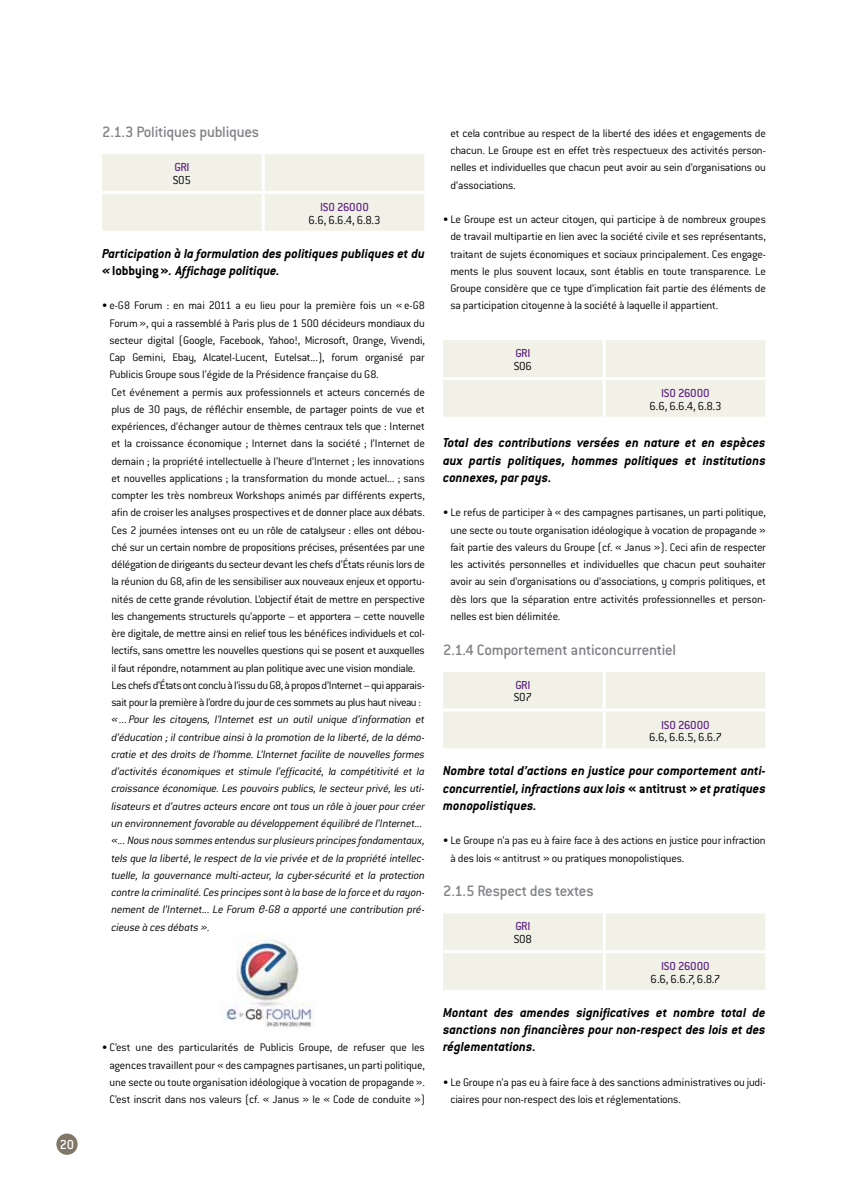
<style>
.page{position:relative;width:851px;height:1191px;background:#fff}
.page>*{position:absolute;margin:0;border:0;box-sizing:border-box;transform-origin:0 0}
.t1{font:500 16.5px "Conduit ITC";letter-spacing:-.015em;color:#808285}
.t2{font:italic 700 14.25px/17.2px "Conduit ITC";color:#000;text-align:justify}
.t3{font:500 14.25px "Conduit ITC";color:#fff}
.t4{font:300 12.75px "Conduit ITC";color:#000}
.t5{font:500 12.75px "Conduit ITC";letter-spacing:-.03em;color:#602884}
.t6{font:300 12px/17.2px "Conduit ITC";letter-spacing:-.015em;color:#000;text-align:justify}
.t7{font:italic 300 12px/17.2px "Conduit ITC";letter-spacing:-.015em;color:#000}
.s1{font-style:normal}
.s2{font-family:"Helvetica Neue";font-stretch:condensed;font-size:14.25px}
</style>
<div class="page">
<div style="left:56px;top:1133px;width:22px;height:21px;background:#817768;border-radius:50%"></div>
<div style="left:102px;top:154px;width:322px;height:77px;background:#f2f1e8"></div>
<hr style="left:262px;top:154px;width:3px;height:37px;background:#fff">
<hr style="left:262px;top:194px;width:3px;height:37px;background:#fff">
<hr style="left:102px;top:191px;width:161px;height:3px;background:#fff">
<hr style="left:263px;top:191px;width:161px;height:3px;background:#fff">
<img style="left:222px;top:933px;width:91px;height:96px">
<div style="left:443px;top:340px;width:322px;height:77px;background:#f2f1e8"></div>
<hr style="left:602px;top:340px;width:3px;height:37px;background:#fff">
<hr style="left:602px;top:380px;width:3px;height:37px;background:#fff">
<hr style="left:443px;top:377px;width:161px;height:3px;background:#fff">
<hr style="left:604px;top:377px;width:161px;height:3px;background:#fff">
<div style="left:443px;top:672px;width:322px;height:76px;background:#f2f1e8"></div>
<hr style="left:602px;top:672px;width:3px;height:36px;background:#fff">
<hr style="left:602px;top:711px;width:3px;height:37px;background:#fff">
<hr style="left:443px;top:708px;width:161px;height:3px;background:#fff">
<hr style="left:604px;top:708px;width:161px;height:3px;background:#fff">
<div style="left:443px;top:913px;width:322px;height:77px;background:#f2f1e8"></div>
<hr style="left:602px;top:913px;width:3px;height:37px;background:#fff">
<hr style="left:602px;top:953px;width:3px;height:37px;background:#fff">
<hr style="left:443px;top:950px;width:161px;height:3px;background:#fff">
<hr style="left:604px;top:950px;width:161px;height:3px;background:#fff">
<p class="t3" style="left:60px;top:1136px;width:16px">20</p>
<h1 class="t1" style="left:102px;top:122px;width:158px">2.1.3 Politiques publiques</h1>
<p class="t5" style="left:174px;top:160px;width:17px">GRI</p>
<p class="t4" style="left:173px;top:173px;width:20px">SO 5</p>
<p class="t5" style="left:320px;top:200px;width:50px">ISO 26000</p>
<p class="t4" style="left:308px;top:213px;width:74px">6.6, 6.6.4, 6.8.3</p>
<p class="t2" style="left:102px;top:244px;width:324px">Participation à la formulation des politiques publiques et du «<span class="s1">lobbying»</span>. Affichage politique.</p>
<p class="t6" style="left:109px;top:297px;width:317px;text-align:left;text-indent:-7px">• e-G8 Forum : en mai 2011 a eu lieu pour la première fois un «e-G8<br>Forum», qui a rassemblé à Paris plus de 1 500 décideurs mondiaux du secteur digital (Google, Facebook, Yahoo!, Microsoft, Orange, Vivendi, Cap Gemini, Ebay, Alcatel-Lucent, Eutelsat...), forum organisé par Publicis Groupe sous l’égide de la Présidence française du G8.<br>Cet événement a permis aux professionnels et acteurs concernés de plus de 30 pays, de réfléchir ensemble, de partager points de vue et expériences, d’échanger autour de thèmes centraux tels que : I nternet et la croissance économique ; I nternet dans la société ; l’I nternet de demain ; la propriété intellectuelle à l’heure d’I nternet ; les innovations et nouvelles applications ; la transformation du monde actuel... ; sans compter les très nombreux Workshops animés par différents experts, afin de croiser les analyses prospectives et de donner place aux débats.<br>Ces 2 journées intenses ont eu un rôle de catalyseur : elles ont débou&shy;ché sur un certain nombre de propositions précises, présentées par une délégation de dirigeants du secteur devant les chefs d’États réunis lors de la réunion du G8, afin de les sensibiliser aux nouveaux enjeux et opportu&shy;nités de cette grande révolution. L’objectif était de mettre en perspective les changements structurels qu’apporte – et apportera – cette nouvelle ère digitale, de mettre ainsi en relief tous les bénéfices individuels et col&shy;lectifs, sans omettre les nouvelles questions qui se posent et auxquelles il faut répondre, notamment au plan politique avec une vision mondiale.<br>Les chefs d’États ont conclu à l’issu du G8, à propos d’I nternet – qui apparais&shy;sait pour la première à l’ordre du jour de ces sommets au plus haut niveau :</p>
<p class="t7" style="left:111px;top:711px;width:315px">«... Pour les citoyens, l’Internet est un outil unique d’information et d’éducation ; il contribue ainsi à la promotion de la liberté, de la démo&shy;cratie et des droits de l’homme. L’Internet facilite de nouvelles formes d’activités économiques et stimule l’efficacité, la compétitivité et la croissance économique. Les pouvoirs publics, le secteur privé, les uti&shy;lisateurs et d’autres acteurs encore ont tous un rôle à jouer pour créer un environnement favorable au développement équilibré de l’Internet... «... Nous nous sommes entendus sur plusieurs principes fondamentaux, tels que la liberté, le respect de la vie privée et de la propriété intellec&shy;tuelle, la gouvernance multi-acteur, la cyber-sécurité et la protection contre la criminalité. Ces principes sont à la base de la force et du rayon&shy;nement de l’Internet... Le Forum <span class="s2">e</span>-G8 a apporté une contribution pré&shy;cieuse à ces débats ».</p>
<p class="t6" style="left:109px;top:1039px;width:317px;text-indent:-7px">• C’est une des particularités de Publicis Groupe, de refuser que les agences travaillent pour « des campagnes partisanes, un parti politique, une secte ou toute organisation idéologique à vocation de propagande».<br>C’est inscrit dans nos valeurs (cf. « Janus » le « Code de conduite »)</p>
<p class="t6" style="left:450px;top:124px;width:317px">et cela contribue au respect de la liberté des idées et engagements de chacun. Le Groupe est en effet très respectueux des activités person&shy;nelles et individuelles que chacun peut avoir au sein d’organisations ou d’associations.</p>
<p class="t6" style="left:450px;top:211px;width:317px;text-indent:-7px">• Le Groupe est un acteur citoyen, qui participe à de nombreux groupes de travail multipartie en lien avec la société civile et ses représentants, traitant de sujets économiques et sociaux principalement. Ces engage&shy;ments le plus souvent locaux, sont établis en toute transparence. Le Groupe considère que ce type d’implication fait partie des éléments de sa participation citoyenne à la société à laquelle il appartient.</p>
<p class="t5" style="left:515px;top:346px;width:17px">GRI</p>
<p class="t4" style="left:513px;top:359px;width:20px">SO 6</p>
<p class="t5" style="left:661px;top:386px;width:50px">ISO 26000</p>
<p class="t4" style="left:649px;top:399px;width:74px">6.6, 6.6.4, 6.8.3</p>
<p class="t2" style="left:443px;top:434px;width:324px">Total des contributions versées en nature et en espèces aux partis politiques, hommes politiques et institutions connexes, par pays.</p>
<p class="t6" style="left:450px;top:504px;width:317px;text-indent:-7px">• Le refus de participer à « des campagnes partisanes, un parti politique, une secte ou toute organisation idéologique à vocation de propagande » fait partie des valeurs du Groupe (cf. « Janus »). Ceci afin de respecter les activités personnelles et individuelles que chacun peut souhaiter avoir au sein d’organisations ou d’associations, y compris politiques, et dès lors que la séparation entre activités professionnelles et person&shy;nelles est bien délimitée.</p>
<h1 class="t1" style="left:443px;top:640px;width:234px">2.1.4 Comportement anticoncurrentiel</h1>
<p class="t5" style="left:515px;top:677px;width:17px">GRI</p>
<p class="t4" style="left:513px;top:690px;width:20px">SO 7</p>
<p class="t5" style="left:661px;top:717px;width:50px">ISO 26000</p>
<p class="t4" style="left:649px;top:730px;width:74px">6.6, 6.6.5, 6.6.7</p>
<p class="t2" style="left:443px;top:762px;width:324px">Nombre total d’actions en justice pour comportement anti&shy;concurrentiel, infractions aux lois <span class="s1">« antitrust »</span> et pratiques monopolistiques.</p>
<p class="t6" style="left:450px;top:832px;width:317px;text-indent:-7px">• Le Groupe n’a pas eu à faire face à des actions en justice pour infraction à des lois « antitrust » ou pratiques monopolistiques.</p>
<h1 class="t1" style="left:443px;top:881px;width:152px">2.1.5 Respect des textes</h1>
<p class="t5" style="left:515px;top:919px;width:17px">GRI</p>
<p class="t4" style="left:513px;top:932px;width:20px">SO 8</p>
<p class="t5" style="left:661px;top:959px;width:50px">ISO 26000</p>
<p class="t4" style="left:650px;top:972px;width:71px">6.6, 6.6.7, 6.8.7</p>
<p class="t2" style="left:443px;top:1003px;width:324px">Montant des amendes significatives et nombre total de sanctions non financières pour non-respect des lois et des réglementations.</p>
<p class="t6" style="left:450px;top:1073px;width:317px;text-indent:-7px">• Le Groupe n’a pas eu à faire face à des sanctions administratives ou judi&shy;ciaires pour non-respect des lois et réglementations.</p>
</div>
